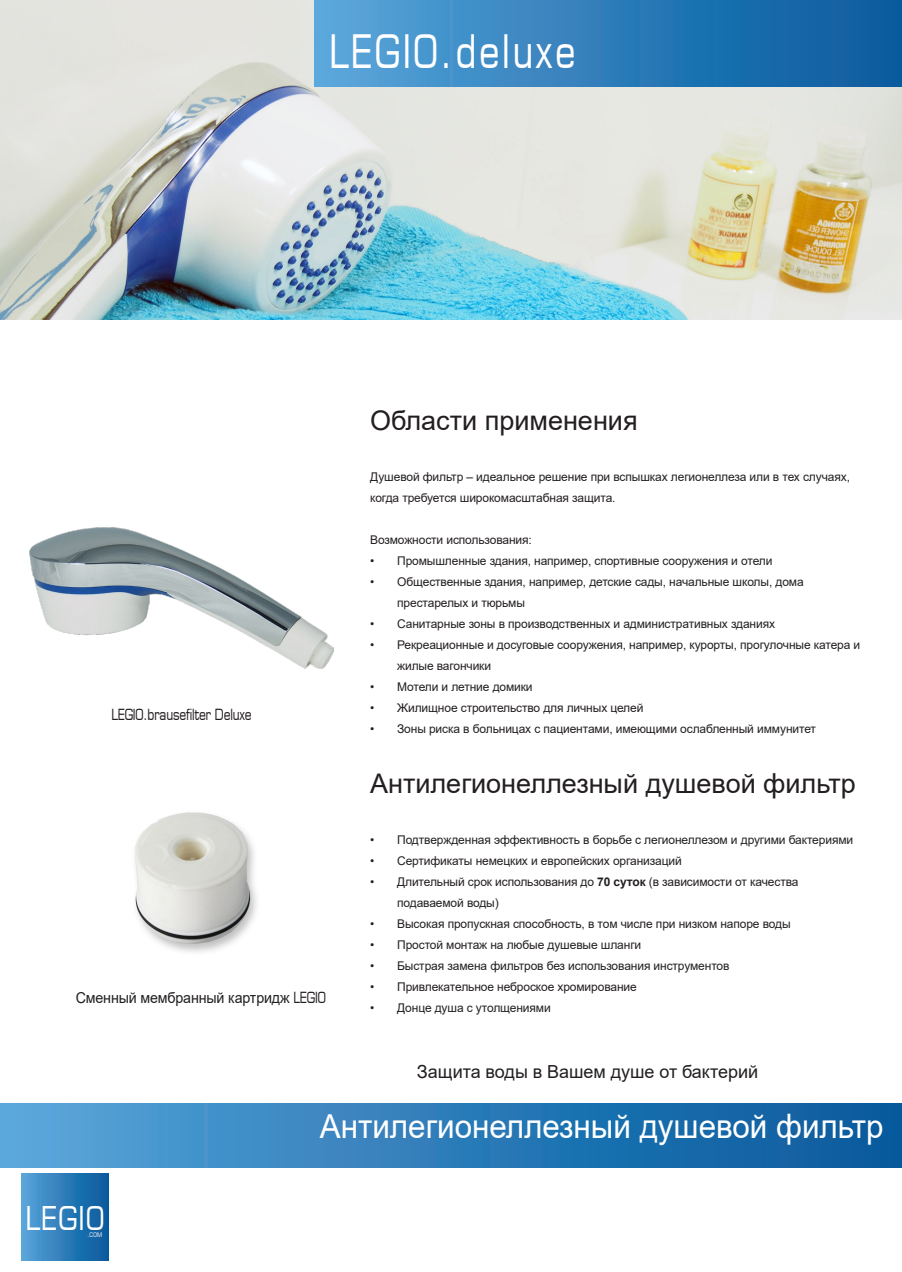
<style>
.page{position:relative;width:902px;height:1272px;background:#fff}
.page>*{position:absolute;margin:0;border:0;box-sizing:border-box;transform-origin:0 0}
.DS_-_Platte_tekst{font:45px "Eurasia Normal";letter-spacing:.06em;color:#fff;scale:.95 1}
.DS_-_Platte_tekst-2{font:33px "Arial";color:#fff;scale:.95 1}
.t1{font:31.95px "Eurasia Normal";letter-spacing:.04em;color:#fff}
.Leaflet_F_-_Kop{font:27px "Arial";color:#231f20}
.t2{font:18px "Arial";color:#231f20}
.DS_-_Platte_tekst-3{font:15px "Arial";letter-spacing:-.01em;color:#231f20;scale:.95 1}
.DS_-_Platte_tekst-4{font:15px "Eurasia Normal";letter-spacing:-.01em;color:#231f20;scale:.95 1}
.Leaflet_F_-_Platte_t{font:12px/21px "Arial";letter-spacing:-.01em;color:#231f20}
.t3{font:6.15px "Eurasia Normal";color:#fff}
.s1{font-family:"Eurasia Normal"}
.s2{font-weight:700}
</style>
<div class="page">
<img style="left:0;top:0;width:901px;height:320px">
<div style="left:0;top:1103px;width:901px;height:64px;background:linear-gradient(to right,#5aa5da,#03579a)"></div>
<div style="left:315px;top:0;width:586px;height:86px;background:linear-gradient(to right,#5aa5da,#05589b)"></div>
<img style="left:134px;top:812px;width:123px;height:141px">
<div style="left:21px;top:1172px;width:87px;height:88px;background:linear-gradient(to right,#58a4d9,#05589b)"></div>
<img style="left:30px;top:527px;width:303px;height:141px">
<p class="DS_-_Platte_tekst" style="left:329px;top:22px;width:261px">LEGIO.deluxe</p>
<p class="DS_-_Platte_tekst-4" style="left:111px;top:704px;width:149px">LEGIO.brausefilter Deluxe</p>
<p class="DS_-_Platte_tekst-3" style="left:76px;top:987px;width:265px">Сменный мембранный картридж <span class="s1">LEGIO</span></p>
<p class="Leaflet_F_-_Kop" style="left:370px;top:402px;width:269px">Области применения</p>
<p class="Leaflet_F_-_Platte_t" style="left:370px;top:466px;width:481px">Душевой фильтр ‒ идеальное решение при вспышках легионеллеза или в тех случаях, когда требуется широкомасштабная защита.</p>
<p class="Leaflet_F_-_Platte_t" style="left:370px;top:529px;width:163px">Возможности использования:</p>
<p class="Leaflet_F_-_Platte_t" style="left:370px;top:550px;width:404px">• Промышленные здания, например, спортивные сооружения и отели</p>
<p class="Leaflet_F_-_Platte_t" style="left:397px;top:571px;width:408px;text-indent:-27px">• Общественные здания, например, детские сады, начальные школы, дома престарелых и тюрьмы</p>
<p class="Leaflet_F_-_Platte_t" style="left:370px;top:613px;width:406px">• Санитарные зоны в производственных и административных зданиях</p>
<p class="Leaflet_F_-_Platte_t" style="left:397px;top:634px;width:464px;text-indent:-27px">• Рекреационные и досуговые сооружения, например, курорты, прогулочные катера и жилые вагончики</p>
<p class="Leaflet_F_-_Platte_t" style="left:370px;top:676px;width:164px">• Мотели и летние домики</p>
<p class="Leaflet_F_-_Platte_t" style="left:370px;top:697px;width:275px">• Жилищное строительство для личных целей</p>
<p class="Leaflet_F_-_Platte_t" style="left:370px;top:718px;width:447px">• Зоны риска в больницах с пациентами, имеющими ослабленный иммунитет</p>
<p class="Leaflet_F_-_Kop" style="left:370px;top:765px;width:487px">Антилегионеллезный душевой фильтр</p>
<p class="Leaflet_F_-_Platte_t" style="left:370px;top:829px;width:484px">• Подтвержденная эффективность в борьбе с легионеллезом и другими бактериями</p>
<p class="Leaflet_F_-_Platte_t" style="left:370px;top:850px;width:313px">• Сертификаты немецких и европейских организаций</p>
<p class="Leaflet_F_-_Platte_t" style="left:397px;top:871px;width:403px;text-indent:-27px">• Длительный срок использования до <span class="s2">70 суток</span> (в зависимости от качества подаваемой воды)</p>
<p class="Leaflet_F_-_Platte_t" style="left:370px;top:913px;width:422px">• Высокая пропускная способность, в том числе при низком напоре воды</p>
<p class="Leaflet_F_-_Platte_t" style="left:370px;top:934px;width:272px">• Простой монтаж на любые душевые шланги</p>
<p class="Leaflet_F_-_Platte_t" style="left:370px;top:955px;width:361px">• Быстрая замена фильтров без использования инструментов</p>
<p class="Leaflet_F_-_Platte_t" style="left:370px;top:976px;width:268px">• Привлекательное неброское хромирование</p>
<p class="Leaflet_F_-_Platte_t" style="left:370px;top:997px;width:182px">• Донце душа с утолщениями</p>
<p class="t2" style="left:417px;top:1059px;width:343px">Защита воды в Вашем душе от бактерий</p>
<p class="t1" style="left:25px;top:1197px;width:80px">LEGIO</p>
<p class="t3" style="left:88px;top:1231px;width:16px">.COM</p>
<p class="DS_-_Platte_tekst-2" style="left:320px;top:1103px;width:595px">Антилегионеллезный душевой фильтр</p>
</div>
